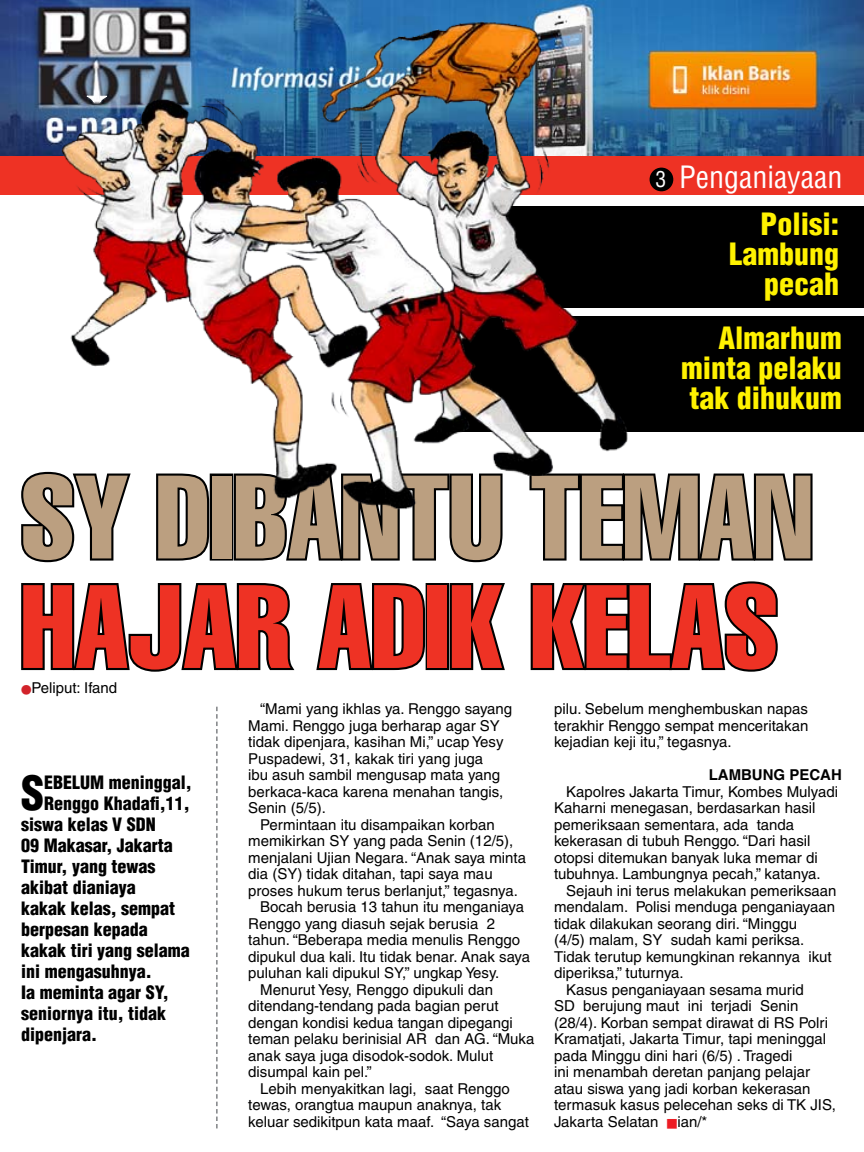
<style>
.page{position:relative;width:864px;height:1152px;background:#fff}
.page>*{position:absolute;margin:0;border:0;box-sizing:border-box;transform-origin:0 0}
.t1{font:extra-condensed 116.4px "Helvetica";color:#bb9f80}
.t2{font:extra-condensed 116.4px "Helvetica";color:#ee3224}
.t3{font:900 condensed 46.05px "Helvetica";color:#000}
.t4{font:900 condensed 30px/30px "Helvetica";color:#fff200;text-align:right}
.t5{font:condensed 30px "Helvetica";color:#fff}
.t6{font:900 condensed 18px "Helvetica";color:#000}
.t7{font:15px/16.5px "Helvetica";color:#000}
.t8{font:700 15px "Helvetica";color:#000}
.s1{font-size:21.6px}
.s2{color:#d2232a}
.s3{color:#ed1c24}
</style>
<div class="page">
<img style="left:638px;top:0;width:226px;height:157px">
<div style="left:0;top:157px;width:864px;height:38px;background:#ee3224"></div>
<div style="left:495px;top:206px;width:369px;height:102px;background:#000"></div>
<div style="left:454px;top:316px;width:410px;height:116px;background:#000"></div>
<div style="left:650px;top:168px;width:23px;height:23px;background:#000;border-radius:50%"></div>
<svg style="left:24px;top:552px;width:90px;height:11px"></svg>
<svg style="left:156px;top:552px;width:54px;height:9px"></svg>
<div style="left:210px;top:474px;width:23px;height:87px;border:4px solid #000"></div>
<svg style="left:232px;top:552px;width:267px;height:11px"></svg>
<svg style="left:543px;top:473px;width:270px;height:88px"></svg>
<svg style="left:21px;top:583px;width:274px;height:89px"></svg>
<svg style="left:316px;top:583px;width:111px;height:88px"></svg>
<div style="left:426px;top:583px;width:23px;height:87px;border:4px solid #000"></div>
<svg style="left:448px;top:583px;width:57px;height:88px"></svg>
<svg style="left:530px;top:581px;width:248px;height:91px"></svg>
<img style="left:0;top:0;width:638px;height:552px">
<svg style="left:216px;top:707px;width:2px;height:421px"></svg>
<h3 class="t5" style="left:655px;top:158px;width:189px"><span class="s1">3</span> Penganiayaan</h3>
<h3 class="t4" style="left:729px;top:208px;width:111px">Polisi:<br>Lambung pecah</h3>
<h3 class="t4" style="left:681px;top:322px;width:162px;text-align:justify;text-indent:38px">Almarhum minta pelaku tak dihukum</h3>
<h1 class="t1" style="left:21px;top:443px;width:793px">SY DIBANTU TEMAN</h1>
<h1 class="t2" style="left:21px;top:553px;width:759px">HAJAR ADIK KELAS</h1>
<p class="t7" style="left:21px;top:679px;width:98px"><span class="s2">●</span>Peliput: Ifand</p>
<h2 class="t3" style="left:21px;top:764px;width:25px">S</h2>
<p class="t6" style="left:44px;top:771px;width:149px">EBELUM meninggal,</p>
<p class="t6" style="left:44px;top:792px;width:147px">Renggo Khadafi,11,</p>
<p class="t6" style="left:21px;top:813px;width:136px">siswa kelas V SDN</p>
<p class="t6" style="left:21px;top:834px;width:153px">09 Makasar, Jakarta</p>
<p class="t6" style="left:21px;top:855px;width:136px">Timur, yang tewas</p>
<p class="t6" style="left:21px;top:876px;width:116px">akibat dianiaya</p>
<p class="t6" style="left:21px;top:897px;width:155px">kakak kelas, sempat</p>
<p class="t6" style="left:21px;top:918px;width:128px">berpesan kepada</p>
<p class="t6" style="left:21px;top:939px;width:170px">kakak tiri yang selama</p>
<p class="t6" style="left:21px;top:960px;width:132px">ini mengasuhnya.</p>
<p class="t6" style="left:21px;top:981px;width:149px">Ia meminta agar SY,</p>
<p class="t6" style="left:21px;top:1002px;width:146px">seniornya itu, tidak</p>
<p class="t6" style="left:21px;top:1023px;width:77px">dipenjara.</p>
<p class="t7" style="left:248px;top:701px;width:266px;text-indent:12px">“Mami yang ikhlas ya. Renggo sayang<br>Mami. Renggo juga berharap agar SY tidak dipenjara, kasihan Mi,” ucap Yesy<br>Puspadewi, 31, kakak tiri yang juga<br>ibu asuh sambil mengusap mata yang berkaca-kaca karena menahan tangis,<br>Senin (5/5).</p>
<p class="t7" style="left:260px;top:816px;width:236px">Permintaan itu disampaikan korban</p>
<p class="t7" style="left:248px;top:833px;width:267px">memikirkan SY yang pada Senin (12/5),</p>
<p class="t7" style="left:248px;top:849px;width:279px">menjalani Ujian Negara. “Anak saya minta</p>
<p class="t7" style="left:248px;top:866px;width:246px">dia (SY) tidak ditahan, tapi saya mau</p>
<p class="t7" style="left:248px;top:882px;width:271px">proses hukum terus berlanjut,” tegasnya.</p>
<p class="t7" style="left:260px;top:899px;width:265px">Bocah berusia 13 tahun itu menganiaya</p>
<p class="t7" style="left:248px;top:915px;width:248px">Renggo yang diasuh sejak berusia 2</p>
<p class="t7" style="left:248px;top:932px;width:273px">tahun. “Beberapa media menulis Renggo</p>
<p class="t7" style="left:248px;top:948px;width:283px">dipukul dua kali. Itu tidak benar. Anak saya</p>
<p class="t7" style="left:248px;top:965px;width:252px">puluhan kali dipukul SY,” ungkap Yesy.</p>
<p class="t7" style="left:260px;top:981px;width:234px">Menurut Yesy, Renggo dipukuli dan</p>
<p class="t7" style="left:248px;top:998px;width:252px">ditendang-tendang pada bagian perut</p>
<p class="t7" style="left:248px;top:1014px;width:266px">dengan kondisi kedua tangan dipegangi</p>
<p class="t7" style="left:248px;top:1031px;width:288px">teman pelaku berinisial AR dan AG. “Muka</p>
<p class="t7" style="left:248px;top:1047px;width:247px">anak saya juga disodok-sodok. Mulut</p>
<p class="t7" style="left:248px;top:1064px;width:125px">disumpal kain pel.”</p>
<p class="t7" style="left:260px;top:1080px;width:251px">Lebih menyakitkan lagi, saat Renggo</p>
<p class="t7" style="left:248px;top:1097px;width:254px">tewas, orangtua maupun anaknya, tak</p>
<p class="t7" style="left:248px;top:1113px;width:282px">keluar sedikitpun kata maaf. “Saya sangat</p>
<p class="t7" style="left:554px;top:701px;width:256px;text-align:justify">pilu. Sebelum menghembuskan napas terakhir Renggo sempat menceritakan kejadian keji itu,” tegasnya.</p>
<p class="t8" style="left:709px;top:766px;width:135px">LAMBUNG PECAH</p>
<p class="t7" style="left:554px;top:783px;width:285px;text-indent:12px">Kapolres Jakarta Timur, Kombes Mulyadi Kaharni menegasan, berdasarkan hasil pemeriksaan sementara, ada tanda kekerasan di tubuh Renggo. “Dari hasil otopsi ditemukan banyak luka memar di tubuhnya. Lambungnya pecah,” katanya.</p>
<p class="t7" style="left:566px;top:882px;width:272px">Sejauh ini terus melakukan pemeriksaan</p>
<p class="t7" style="left:554px;top:899px;width:283px">mendalam. Polisi menduga penganiayaan</p>
<p class="t7" style="left:554px;top:915px;width:244px">tidak dilakukan seorang diri. “Minggu</p>
<p class="t7" style="left:554px;top:932px;width:252px">(4/5) malam, SY sudah kami periksa.</p>
<p class="t7" style="left:554px;top:948px;width:279px">Tidak terutup kemungkinan rekannya ikut</p>
<p class="t7" style="left:554px;top:965px;width:131px">diperiksa,” tuturnya.</p>
<p class="t7" style="left:566px;top:981px;width:239px">Kasus penganiayaan sesama murid</p>
<p class="t7" style="left:554px;top:998px;width:246px">SD berujung maut ini terjadi Senin</p>
<p class="t7" style="left:554px;top:1014px;width:276px">(28/4). Korban sempat dirawat di RS Polri</p>
<p class="t7" style="left:554px;top:1031px;width:273px">Kramatjati, Jakarta Timur, tapi meninggal</p>
<p class="t7" style="left:554px;top:1047px;width:240px">pada Minggu dini hari (6/5) . Tragedi</p>
<p class="t7" style="left:554px;top:1064px;width:257px">ini menambah deretan panjang pelajar</p>
<p class="t7" style="left:554px;top:1080px;width:258px">atau siswa yang jadi korban kekerasan</p>
<p class="t7" style="left:554px;top:1097px;width:283px">termasuk kasus pelecehan seks di TK JIS,</p>
<p class="t7" style="left:554px;top:1113px;width:155px">Jakarta Selatan <span class="s3">■</span>ian/*</p>
</div>
